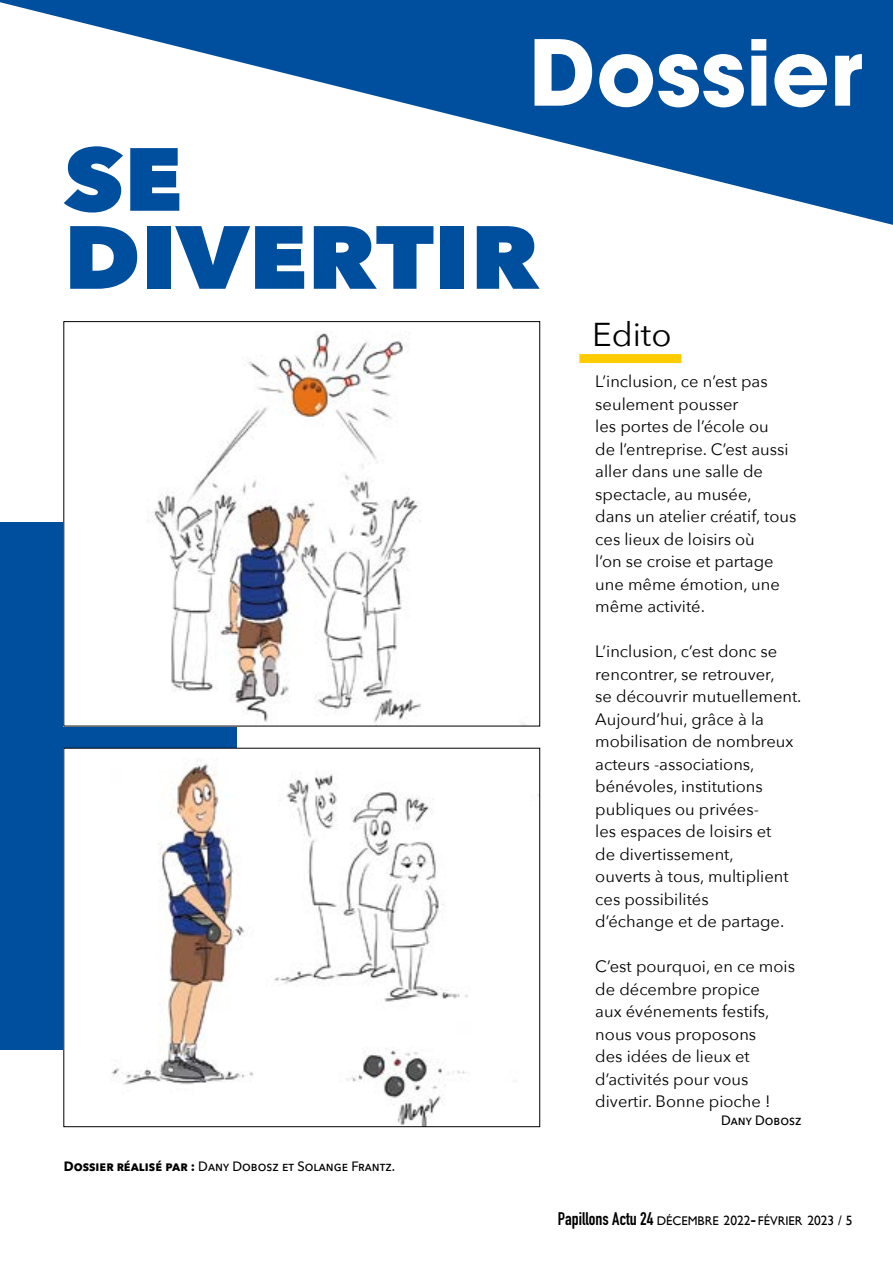
<style>
.page{position:relative;width:893px;height:1263px;background:#fff}
.page>*{position:absolute;margin:0;border:0;box-sizing:border-box;transform-origin:0 0}
.t1{font:700 90px "Avant Garde";color:#fff}
.t2{font:800 88.5px/78px "Avenir Next";color:#004f9f;scale:1.1 1}
.t3{font:33px "Avenir Next";color:#000}
.t4{font:700 18px "DIN Condensed";color:#000}
.t5{font:16.5px/22.5px "Avenir Next";color:#000}
.t6{font:500 13.5px "Avenir Next";color:#000;scale:.95 1}
.s1{font-weight:700}
.s2{font-family:"Gill Sans";font-weight:400;font-size:12.6px}
.s3{font-family:"Gill Sans";font-weight:400;font-size:13.5px}
.s4{font-family:"Gill Sans";font-weight:400}
</style>
<div class="page">
<svg style="left:0;top:0;width:893px;height:225px;fill:#004f9f"></svg>
<div style="left:0;top:522px;width:236px;height:527px;background:#004f9f"></div>
<div style="left:579px;top:354px;width:102px;height:9px;background:#fc0"></div>
<img style="left:66px;top:333px;width:459px;height:391px">
<img style="left:66px;top:750px;width:402px;height:375px">
<h1 class="t1" style="left:529px;top:14px;width:335px">Dossier</h1>
<h2 class="t2" style="left:64px;top:140px;width:434px">SE<br>DIVERTIR</h2>
<p class="t6" style="left:64px;top:1155px;width:350px"><span class="s1">Dossier réalisé par :</span> Dany Dobosz et Solange Frantz.</p>
<h3 class="t3" style="left:592px;top:306px;width:81px">Edito</h3>
<p class="t5" style="left:595px;top:369px;width:203px">L’inclusion, ce n’est pas seulement pousser<br>les portes de l’école ou<br>de l’entreprise. C’est aussi aller dans une salle de spectacle, au musée,<br>dans un atelier créatif, tous ces lieux de loisirs où<br>l’on se croise et partage une même émotion, une même activité.</p>
<p class="t5" style="left:595px;top:639px;width:208px">L’inclusion, c’est donc se rencontrer, se retrouver,<br>se découvrir mutuellement.<br>Aujourd’hui, grâce à la mobilisation de nombreux acteurs -associations, bénévoles, institutions publiques ou privées-<br>les espaces de loisirs et<br>de divertissement,<br>ouverts à tous, multiplient ces possibilités<br>d’échange et de partage.</p>
<p class="t5" style="left:595px;top:954px;width:201px">C’est pourquoi, en ce mois de décembre propice<br>aux événements festifs, nous vous proposons<br>des idées de lieux et d’activités pour vous divertir. Bonne pioche !</p>
<p class="t6" style="left:721px;top:1109px;width:86px">Dany Dobosz</p>
<p class="t4" style="left:558px;top:1206px;width:296px">Papillons Actu 24 <span class="s2">DÉCEMBRE</span> <span class="s3">2022</span><span class="s4">-</span><span class="s2">FÉVRIER</span> <span class="s3">2023 /</span> <span class="s3">5</span></p>
</div>
